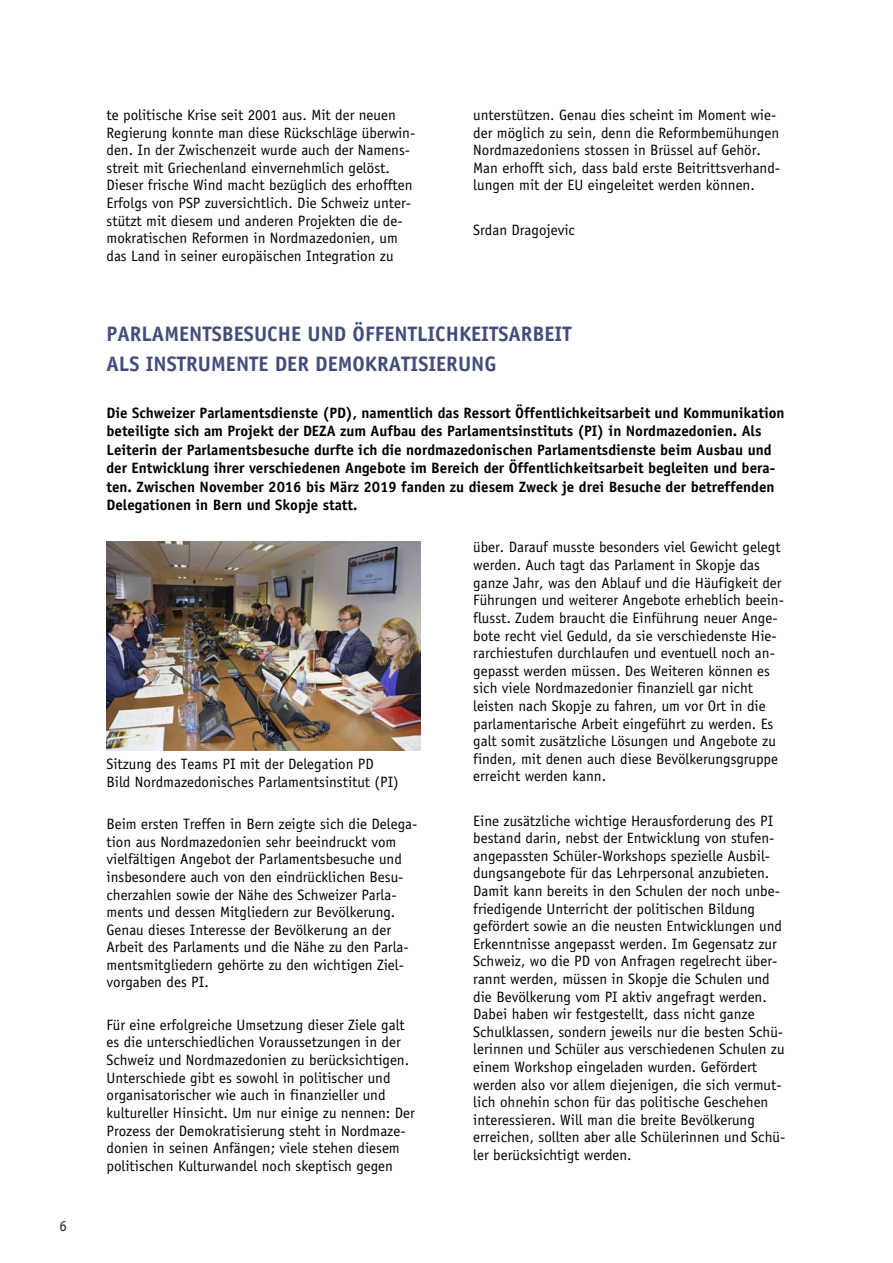
<style>
.page{position:relative;width:893px;height:1263px;background:#fff}
.page>*{position:absolute;margin:0;border:0;box-sizing:border-box;transform-origin:0 0}
.t1{font:700 21px/30.2px "Officina Sans Std";color:#424e79}
.t2{font:15px/17.5px "Officina Sans Std";color:#000}
.t3{font:700 15px/18.5px "Officina Sans Std";color:#000}
.t4{font:15px "Officina Sans Std";color:#231f20}
</style>
<div class="page">
<img style="left:106px;top:541px;width:315px;height:210px">
<p class="t4" style="left:60px;top:1217px;width:9px">6</p>
<p class="t2" style="left:106px;top:106px;width:310px">te politische Krise seit 2001 aus. Mit der neuen Regierung konnte man diese Rückschläge überwin&shy;den. In der Zwischenzeit wurde auch der Namens&shy;streit mit Griechenland einvernehmlich gelöst.<br>Dieser frische Wind macht bezüglich des erhofften Erfolgs von PSP zuversichtlich. Die Schweiz unter&shy;stützt mit diesem und anderen Projekten die de&shy;mokratischen Reformen in Nordmazedonien, um das Land in seiner europäischen Integration zu</p>
<p class="t2" style="left:473px;top:106px;width:308px">unterstützen. Genau dies scheint im Moment wie&shy;der möglich zu sein, denn die Reformbemühungen Nordmazedoniens stossen in Brüssel auf Gehör.<br>Man erhofft sich, dass bald erste Beitrittsverhand&shy;lungen mit der EU eingeleitet werden können.</p>
<p class="t2" style="left:473px;top:221px;width:103px">Srdan Dragojevic</p>
<h1 class="t1" style="left:106px;top:318px;width:467px">PARLAMENTSBESUCHE UND ÖFFENTLICHKEITSARBEIT<br>ALS INSTRUMENTE DER DEMOKRATISIERUNG</h1>
<p class="t3" style="left:106px;top:403px;width:680px">Die Schweizer Parlamentsdienste (PD), namentlich das Ressort Öffentlichkeitsarbeit und Kommunikation beteiligte sich am Projekt der DEZA zum Aufbau des Parlamentsinstituts (PI) in Nordmazedonien. Als Leiterin der Parlamentsbesuche durfte ich die nordmazedonischen Parlamentsdienste beim Ausbau und der Entwicklung ihrer verschiedenen Angebote im Bereich der Öffentlichkeitsarbeit begleiten und bera&shy;ten. Zwischen November 2016 bis März 2019 fanden zu diesem Zweck je drei Besuche der betreffenden Delegationen in Bern und Skopje statt.</p>
<p class="t2" style="left:107px;top:755px;width:294px">Sitzung des Teams PI mit der Delegation PD<br>Bild Nordmazedonisches Parlamentsinstitut (PI)</p>
<p class="t2" style="left:106px;top:815px;width:312px">Beim ersten Treffen in Bern zeigte sich die Delega&shy;tion aus Nordmazedonien sehr beeindruckt vom vielfältigen Angebot der Parlamentsbesuche und insbesondere auch von den eindrücklichen Besu&shy;cherzahlen sowie der Nähe des Schweizer Parla&shy;ments und dessen Mitgliedern zur Bevölkerung.<br>Genau dieses Interesse der Bevölkerung an der Arbeit des Parlaments und die Nähe zu den Parla&shy;mentsmitgliedern gehörte zu den wichtigen Ziel&shy;vorgaben des PI.</p>
<p class="t2" style="left:106px;top:1016px;width:310px">Für eine erfolgreiche Umsetzung dieser Ziele galt es die unterschiedlichen Voraussetzungen in der Schweiz und Nordmazedonien zu berücksichtigen.<br>Unterschiede gibt es sowohl in politischer und organisatorischer wie auch in finanzieller und kultureller Hinsicht. Um nur einige zu nennen: Der Prozess der Demokratisierung steht in Nordmaze&shy;donien in seinen Anfängen; viele stehen diesem politischen Kulturwandel noch skeptisch gegen</p>
<p class="t2" style="left:473px;top:539px;width:312px">über. Darauf musste besonders viel Gewicht gelegt werden. Auch tagt das Parlament in Skopje das ganze Jahr, was den Ablauf und die Häufigkeit der Führungen und weiterer Angebote erheblich beein&shy;flusst. Zudem braucht die Einführung neuer Ange&shy;bote recht viel Geduld, da sie verschiedenste Hie&shy;rarchiestufen durchlaufen und eventuell noch an&shy;gepasst werden müssen. Des Weiteren können es sich viele Nordmazedonier finanziell gar nicht leisten nach Skopje zu fahren, um vor Ort in die parlamentarische Arbeit eingeführt zu werden. Es galt somit zusätzliche Lösungen und Angebote zu finden, mit denen auch diese Bevölkerungsgruppe erreicht werden kann.</p>
<p class="t2" style="left:473px;top:812px;width:313px">Eine zusätzliche wichtige Herausforderung des PI bestand darin, nebst der Entwicklung von stufen&shy;angepassten Schüler-Workshops spezielle Ausbil&shy;dungsangebote für das Lehrpersonal anzubieten.<br>Damit kann bereits in den Schulen der noch unbe&shy;friedigende Unterricht der politischen Bildung gefördert sowie an die neusten Entwicklungen und Erkenntnisse angepasst werden. Im Gegensatz zur Schweiz, wo die PD von Anfragen regelrecht über&shy;rannt werden, müssen in Skopje die Schulen und die Bevölkerung vom PI aktiv angefragt werden.<br>Dabei haben wir festgestellt, dass nicht ganze Schulklassen, sondern jeweils nur die besten Schü&shy;lerinnen und Schüler aus verschiedenen Schulen zu einem Workshop eingeladen wurden. Gefördert werden also vor allem diejenigen, die sich vermut&shy;lich ohnehin schon für das politische Geschehen interessieren. Will man die breite Bevölkerung erreichen, sollten aber alle Schülerinnen und Schü&shy;ler berücksichtigt werden.</p>
</div>
